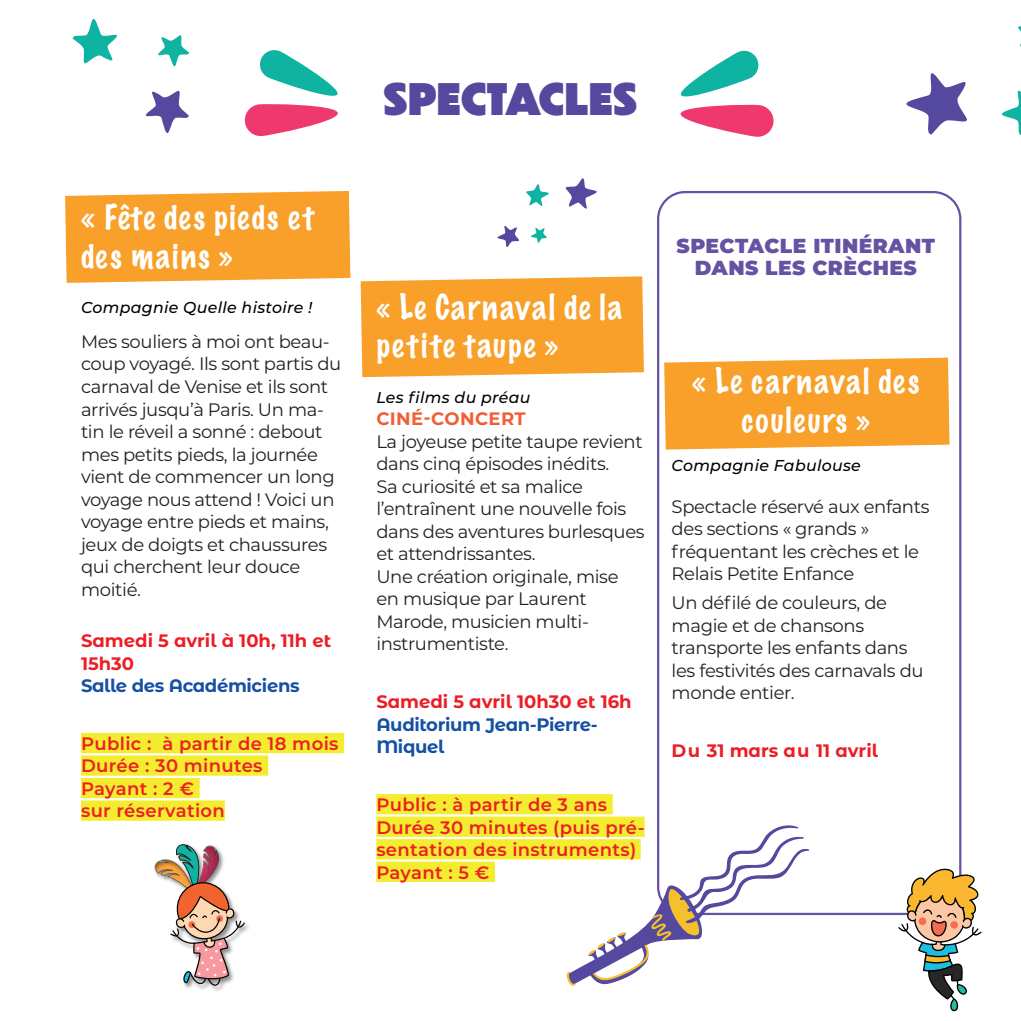
<style>
.page{position:relative;width:1021px;height:1021px;background:#fff}
.page>*{position:absolute;margin:0;border:0;box-sizing:border-box;transform-origin:0 0}
.t1{font:900 42.75px "Dunbar Tall";color:#54499e}
.t2{font:100 31.5px/38.2px "Marker Felt";letter-spacing:.06em;color:#fff}
.t3{font:900 20.25px/22.5px "Montserrat";letter-spacing:.02em;color:#6652a2;text-align:center}
.t4{font:18px/22.5px "Montserrat";letter-spacing:-.02em;color:#231f20}
.t5{font:600 18px/22.5px "Montserrat";letter-spacing:.02em;color:#ec1e25}
.t6{font:700 18px/22.5px "Montserrat Alternates";color:#ec1e25}
.t7{font:700 18px/22.5px "Montserrat Alternates";letter-spacing:-.02em;color:#1650a3}
.t8{font:700 18px "Montserrat";letter-spacing:.02em;color:#f15e36}
.t9{font:italic 500 15.75px "Montserrat";letter-spacing:.02em;color:#000}
</style>
<div class="page">
<div style="left:154px;top:843px;width:97px;height:149px;background:#231f20;opacity:.5"></div>
<svg style="left:154px;top:843px;width:91px;height:142px"></svg>
<svg style="left:244px;top:50px;width:94px;height:87px"></svg>
<svg style="left:680px;top:50px;width:94px;height:87px"></svg>
<svg style="left:526px;top:184px;width:23px;height:22px"></svg>
<svg style="left:565px;top:178px;width:32px;height:31px"></svg>
<svg style="left:531px;top:227px;width:16px;height:16px"></svg>
<svg style="left:497px;top:225px;width:22px;height:22px"></svg>
<svg style="left:72px;top:18px;width:45px;height:46px"></svg>
<svg style="left:158px;top:35px;width:31px;height:32px"></svg>
<svg style="left:145px;top:90px;width:44px;height:43px"></svg>
<svg style="left:1001px;top:90px;width:19px;height:45px"></svg>
<svg style="left:906px;top:73px;width:61px;height:62px"></svg>
<svg style="left:664px;top:357px;width:285px;height:92px;background:#f8a537"></svg>
<svg style="left:360px;top:276px;width:284px;height:101px;background:#f8a536"></svg>
<svg style="left:65px;top:191px;width:285px;height:92px;background:#f8a537"></svg>
<div style="left:81px;top:733px;width:263px;height:20px;background:#f4ed2f"></div>
<div style="left:81px;top:755px;width:187px;height:20px;background:#f4ed2f"></div>
<div style="left:81px;top:778px;width:119px;height:20px;background:#f4ed2f"></div>
<div style="left:81px;top:800px;width:144px;height:20px;background:#f4ed2f"></div>
<div style="left:376px;top:794px;width:236px;height:20px;background:#f4ed2f"></div>
<div style="left:376px;top:816px;width:268px;height:20px;background:#f4ed2f"></div>
<div style="left:376px;top:839px;width:264px;height:20px;background:#f4ed2f"></div>
<div style="left:376px;top:861px;width:119px;height:20px;background:#f4ed2f"></div>
<div style="left:657px;top:191px;width:304px;height:724px;border:2px solid #6652a2;border-radius:27px"></div>
<svg style="left:566px;top:823px;width:243px;height:163px"></svg>
<svg style="left:898px;top:866px;width:83px;height:145px"></svg>
<h2 class="t2" style="left:81px;top:198px;width:235px">« Fête des pieds et des mains »</h2>
<p class="t9" style="left:81px;top:296px;width:233px">Compagnie Quelle histoire !</p>
<p class="t4" style="left:81px;top:330px;width:262px">Mes souliers à moi ont beau&shy;coup voyagé. Ils sont partis du carnaval de Venise et ils sont arrivés jusqu’à Paris. Un ma&shy;tin le réveil a sonné : debout mes petits pieds, la journée vient de commencer un long voyage nous attend ! Voici un voyage entre pieds et mains, jeux de doigts et chaussures qui cherchent leur douce moitié.</p>
<p class="t6" style="left:81px;top:628px;width:252px">Samedi 5 avril à 10h, 11h et<br>15h30</p>
<p class="t7" style="left:81px;top:673px;width:220px">Salle des Académiciens</p>
<p class="t5" style="left:81px;top:731px;width:259px">Public : à partir de 18 mois<br>Durée : 30 minutes<br>Payant : 2 €<br>sur réservation</p>
<h1 class="t1" style="left:383px;top:67px;width:255px">SPECTACLES</h1>
<h2 class="t2" style="left:376px;top:287px;width:247px">« Le Carnaval de la petite taupe »</h2>
<p class="t9" style="left:376px;top:386px;width:156px">Les films du préau</p>
<p class="t8" style="left:376px;top:406px;width:151px">CINÉ-CONCERT</p>
<p class="t4" style="left:376px;top:429px;width:270px">La joyeuse petite taupe revient dans cinq épisodes inédits.<br>Sa curiosité et sa malice l’entraînent une nouvelle fois dans des aventures burlesques et attendrissantes.<br>Une création originale, mise en musique par Laurent<br>Marode, musicien multi&shy;instrumentiste.</p>
<p class="t6" style="left:376px;top:689px;width:257px">Samedi 5 avril 10h30 et 16h</p>
<p class="t7" style="left:376px;top:712px;width:223px">Auditorium Jean-Pierre-<br>Miquel</p>
<p class="t5" style="left:376px;top:792px;width:270px">Public : à partir de 3 ans<br>Durée 30 minutes (puis pré&shy;sentation des instruments)<br>Payant : 5 €</p>
<p class="t3" style="left:676px;top:233px;width:260px">SPECTACLE ITINÉRANT<br>DANS LES CRÈCHES</p>
<h2 class="t2" style="left:692px;top:362px;width:229px;text-align:center">« Le carnaval des couleurs »</h2>
<p class="t9" style="left:671px;top:454px;width:191px">Compagnie Fabulouse</p>
<p class="t4" style="left:671px;top:494px;width:259px">Spectacle réservé aux enfants des sections « grands » fréquentant les crèches et le<br>Relais Petite Enfance</p>
<p class="t4" style="left:671px;top:591px;width:253px">Un défilé de couleurs, de magie et de chansons transporte les enfants dans les festivités des carnavals du monde entier.</p>
<p class="t6" style="left:671px;top:738px;width:208px">Du 31 mars au 11 avril</p>
</div>
